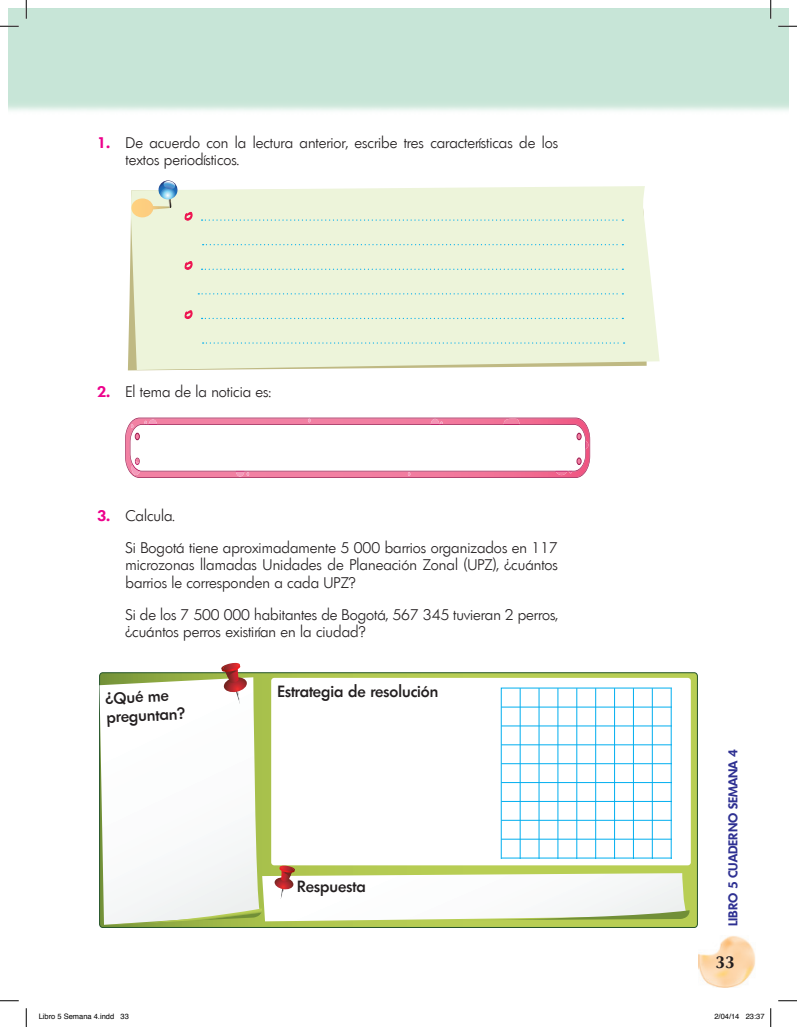
<style>
.page{position:relative;width:797px;height:1027px;background:#fff}
.page>*{position:absolute;margin:0;border:0;box-sizing:border-box;transform-origin:0 0}
.t1{font:700 17.5px "Optima";color:#231f20}
.t2{font:500 15.88px/19.1px "Limerick";color:#231f20}
.t3{font:300 15px/17.5px "Limerick";color:#231f20}
.t4{font:600 12.5px "Limerick";color:#2e3092}
.t5{font:7.5px "Helvetica";color:#000}
.s1{font-weight:600;color:#ed028c}
</style>
<div class="page">
<img style="left:698px;top:936px;width:57px;height:51px">
<svg style="left:125px;top:418px;width:465px;height:60px"></svg>
<svg style="left:101px;top:673px;width:596px;height:254px;background:#b0c659"></svg>
<svg style="left:99px;top:677px;width:161px;height:248px"></svg>
<svg style="left:221px;top:663px;width:26px;height:41px"></svg>
<div style="left:271px;top:678px;width:419px;height:187px;background:#fff;border-radius:3px"></div>
<svg style="left:104px;top:866px;width:586px;height:59px"></svg>
<hr style="left:671px;top:688px;width:1px;height:170px;background:#00aeef">
<hr style="left:501px;top:858px;width:170px;height:1px;background:#00aeef">
<svg style="left:501px;top:688px;width:170px;height:170px"></svg>
<div style="left:131px;top:186px;width:528px;height:184px;background:#edf4da"></div>
<svg style="left:131px;top:180px;width:47px;height:37px"></svg>
<svg style="left:184px;top:211px;width:10px;height:12px"></svg>
<svg style="left:201px;top:219px;width:422px;height:2px"></svg>
<svg style="left:203px;top:244px;width:420px;height:1px"></svg>
<svg style="left:184px;top:260px;width:10px;height:12px"></svg>
<svg style="left:201px;top:269px;width:422px;height:1px"></svg>
<svg style="left:198px;top:293px;width:425px;height:1px"></svg>
<svg style="left:184px;top:309px;width:10px;height:12px"></svg>
<svg style="left:201px;top:318px;width:422px;height:1px"></svg>
<svg style="left:203px;top:342px;width:421px;height:2px"></svg>
<svg style="left:0;top:25px;width:19px;height:2px"></svg>
<svg style="left:778px;top:25px;width:19px;height:2px"></svg>
<svg style="left:0;top:1000px;width:19px;height:1px"></svg>
<svg style="left:778px;top:1000px;width:19px;height:1px"></svg>
<svg style="left:25px;top:0;width:2px;height:19px"></svg>
<svg style="left:25px;top:1008px;width:2px;height:19px"></svg>
<svg style="left:770px;top:0;width:1px;height:19px"></svg>
<svg style="left:770px;top:1008px;width:1px;height:19px"></svg>
<p class="t3" style="left:125px;top:134px;width:434px;text-indent:-28px"><span class="s1">1.</span> De acuerdo con la lectura anterior, escribe tres características de los textos periodísticos.</p>
<p class="t3" style="left:97px;top:383px;width:175px"><span class="s1">2.</span> El tema de la noticia es:</p>
<p class="t3" style="left:125px;top:500px;width:434px;line-height:31.6px;text-indent:-28px"><span class="s1">3.</span> Calcula.<br>Si Bogotá tiene aproximadamente 5 000 barrios organizados en 117</p>
<p class="t3" style="left:125px;top:556px;width:434px">microzonas llamadas Unidades de Planeación Zonal (UPZ), ¿cuántos barrios le corresponden a cada UPZ?</p>
<p class="t3" style="left:125px;top:606px;width:434px">Si de los 7 500 000 habitantes de Bogotá, 567 345 tuvieran 2 perros, ¿cuántos perros existirían en la ciudad?</p>
<p class="t2" style="left:105px;top:689px;width:80px;rotate:-3deg">¿Qué me preguntan?</p>
<p class="t2" style="left:277px;top:681px;width:162px">Estrategia de resolución</p>
<p class="t2" style="left:297px;top:877px;width:70px">Respuesta</p>
<p class="t4" style="left:725px;top:926px;width:179px;rotate:-90deg">LIBRO 5 CUADERNO SEMANA 4</p>
<p class="t1" style="left:715px;top:952px;width:21px">33</p>
<p class="t5" style="left:39px;top:1011px;width:92px">Libro 5 Semana 4.indd 33</p>
<p class="t5" style="left:714px;top:1011px;width:52px">2/04/14 23:37</p>
</div>
